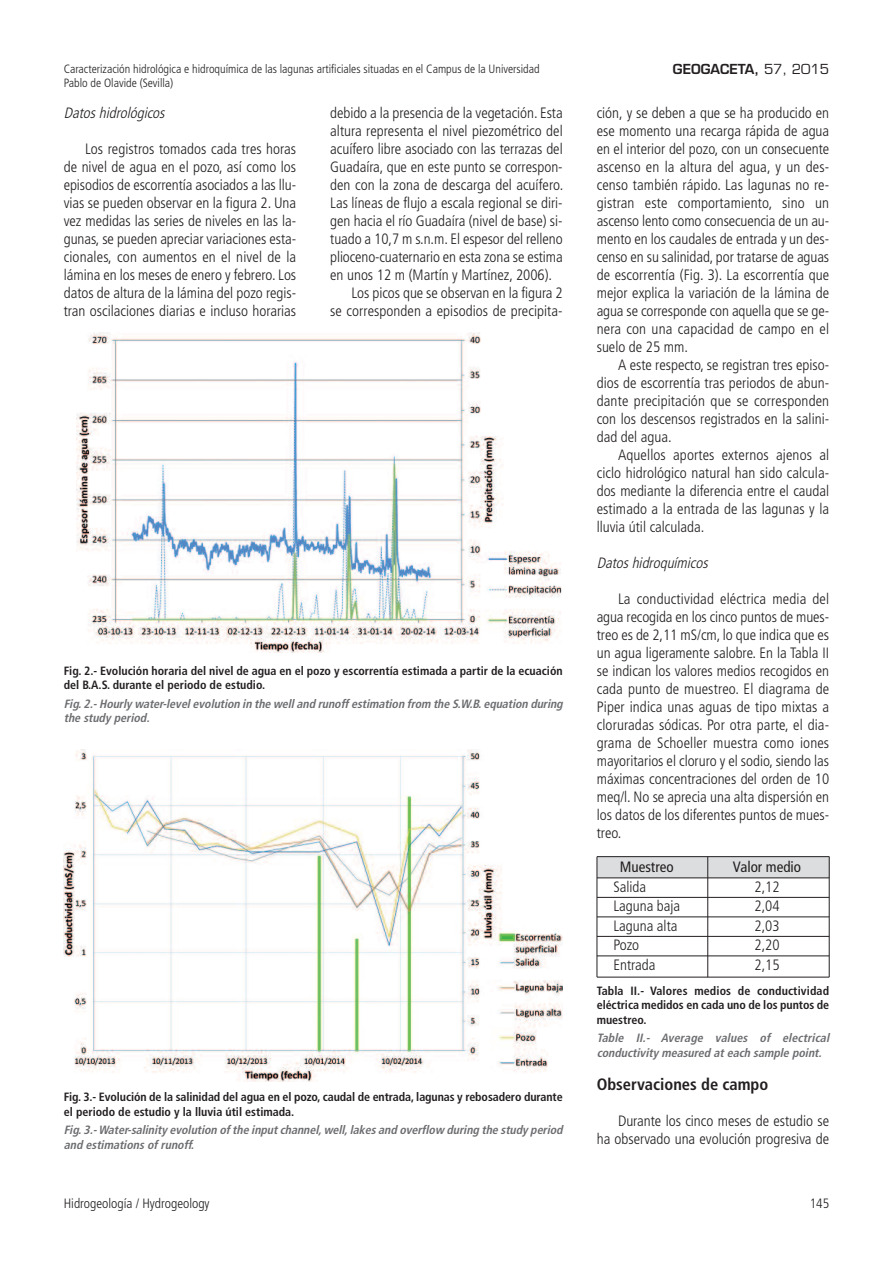
<style>
.page{position:relative;width:893px;height:1263px;background:#fff}
.page>*{position:absolute;margin:0;border:0;box-sizing:border-box;transform-origin:0 0}
.t1{font:700 condensed 16.5px "Frutiger";color:#231f20}
.t2{font:300 condensed 15px/18px "Frutiger";color:#231f20;text-align:justify}
.t3{font:italic 300 condensed 15px "Frutiger";color:#231f20}
.t4{font:condensed 15px "Frutiger";color:#231f20}
.t5{font:300 condensed 13.5px "Frutiger";color:#231f20}
.t6{font:600 13.5px "Eurostile";color:#231f20}
.t7{font:700 condensed 12px/14.4px "Frutiger";color:#231f20}
.t8{font:italic 700 condensed 12px/14.4px "Frutiger";letter-spacing:-.005em;color:#6c6d70}
.t9{font:300 condensed 12px "Frutiger";color:#231f20}
.s1{font-weight:400}
</style>
<div class="page">
<img style="left:76px;top:332px;width:486px;height:321px">
<img style="left:64px;top:749px;width:499px;height:332px">
<div style="left:597px;top:856px;width:232px;height:22px;background:#dcdddf"></div>
<hr style="left:597px;top:878px;width:232px;height:1px;background:#231f20">
<hr style="left:597px;top:897px;width:232px;height:1px;background:#231f20">
<hr style="left:597px;top:917px;width:232px;height:1px;background:#231f20">
<hr style="left:597px;top:936px;width:232px;height:1px;background:#231f20">
<hr style="left:597px;top:956px;width:232px;height:1px;background:#231f20">
<hr style="left:597px;top:856px;width:232px;height:1px;background:#231f20">
<hr style="left:597px;top:977px;width:232px;height:1px;background:#231f20">
<hr style="left:597px;top:857px;width:1px;height:120px;background:#231f20">
<hr style="left:707px;top:857px;width:1px;height:120px;background:#231f20">
<hr style="left:829px;top:857px;width:1px;height:120px;background:#231f20">
<p class="t9" style="left:64px;top:64px;width:477px">Caracterización hidrológica e hidroquímica de las lagunas artificiales situadas en el Campus de la Universidad</p>
<p class="t6" style="left:673px;top:64px;width:158px">GEOGACETA, <span class="s1">57, 2015</span></p>
<p class="t9" style="left:64px;top:78px;width:111px">Pablo de Olavide (Sevilla)</p>
<p class="t3" style="left:64px;top:106px;width:105px">Datos hidrológicos</p>
<p class="t2" style="left:64px;top:141px;width:234px;text-indent:21px">Los registros tomados cada tres horas de nivel de agua en el pozo, así como los episodios de escorrentía asociados a las llu&shy;vias se pueden observar en la figura 2. Una vez medidas las series de niveles en las la&shy;gunas, se pueden apreciar variaciones esta&shy;cionales, con aumentos en el nivel de la lámina en los meses de enero y febrero. Los datos de altura de la lámina del pozo regis&shy;tran oscilaciones diarias e incluso horarias</p>
<p class="t2" style="left:330px;top:105px;width:234px">debido a la presencia de la vegetación. Esta</p>
<p class="t2" style="left:330px;top:123px;width:234px">altura representa el nivel piezométrico del</p>
<p class="t2" style="left:330px;top:141px;width:234px">acuífero libre asociado con las terrazas del</p>
<p class="t2" style="left:330px;top:159px;width:234px">Guadaíra, que en este punto se correspon-</p>
<p class="t2" style="left:330px;top:177px;width:234px">den con la zona de descarga del acuífero.</p>
<p class="t2" style="left:330px;top:195px;width:234px">Las líneas de flujo a escala regional se diri-</p>
<p class="t2" style="left:330px;top:213px;width:234px">gen hacia el río Guadaíra (nivel de base) si-</p>
<p class="t2" style="left:330px;top:231px;width:234px">tuado a 10,7 m s.n.m. El espesor del relleno</p>
<p class="t2" style="left:330px;top:249px;width:234px">plioceno-cuaternario en esta zona se estima</p>
<p class="t2" style="left:330px;top:267px;width:223px">en unos 12 m (Martín y Martínez, 2006).</p>
<p class="t2" style="left:351px;top:285px;width:213px">Los picos que se observan en la figura 2</p>
<p class="t2" style="left:330px;top:303px;width:234px">se corresponden a episodios de precipita-</p>
<p class="t7" style="left:64px;top:664px;width:500px">Fig. 2.- Evolución horaria del nivel de agua en el pozo y escorrentía estimada a partir de la ecuación del B.A.S. durante el periodo de estudio.</p>
<p class="t8" style="left:64px;top:697px;width:503px">Fig. 2.- Hourly water-level evolution in the well and runoff estimation from the S.W.B. equation during the study period.</p>
<p class="t7" style="left:64px;top:1091px;width:500px">Fig. 3.- Evolución de la salinidad del agua en el pozo, caudal de entrada, lagunas y rebosadero durante el periodo de estudio y la lluvia útil estimada.</p>
<p class="t8" style="left:64px;top:1124px;width:503px">Fig. 3.- Water-salinity evolution of the input channel, well, lakes and overflow during the study period and estimations of runoff.</p>
<p class="t2" style="left:597px;top:105px;width:234px">ción, y se deben a que se ha producido en ese momento una recarga rápida de agua en el interior del pozo, con un consecuente ascenso en la altura del agua, y un des&shy;censo también rápido. Las lagunas no re&shy;gistran este comportamiento, sino un ascenso lento como consecuencia de un au&shy;mento en los caudales de entrada y un des&shy;censo en su salinidad, por tratarse de aguas de escorrentía (Fig. 3). La escorrentía que mejor explica la variación de la lámina de agua se corresponde con aquella que se ge&shy;nera con una capacidad de campo en el suelo de 25 mm.</p>
<p class="t2" style="left:597px;top:357px;width:234px;text-indent:21px">A este respecto, se registran tres episo&shy;dios de escorrentía tras periodos de abun&shy;dante precipitación que se corresponden con los descensos registrados en la salini&shy;dad del agua.</p>
<p class="t2" style="left:597px;top:447px;width:234px;text-indent:21px">Aquellos aportes externos ajenos al ciclo hidrológico natural han sido calcula&shy;dos mediante la diferencia entre el caudal estimado a la entrada de las lagunas y la lluvia útil calculada.</p>
<p class="t3" style="left:597px;top:556px;width:116px">Datos hidroquímicos</p>
<p class="t2" style="left:597px;top:591px;width:234px;text-indent:21px">La conductividad eléctrica media del agua recogida en los cinco puntos de mues&shy;treo es de 2,11 mS/cm, lo que indica que es un agua ligeramente salobre. En la Tabla II se indican los valores medios recogidos en cada punto de muestreo. El diagrama de Piper indica unas aguas de tipo mixtas a cloruradas sódicas. Por otra parte, el dia&shy;grama de Schoeller muestra como iones mayoritarios el cloruro y el sodio, siendo las máximas concentraciones del orden de 10 meq/l. No se aprecia una alta dispersión en los datos de los diferentes puntos de mues&shy;treo.</p>
<p class="t4" style="left:620px;top:861px;width:55px">Muestreo</p>
<p class="t4" style="left:733px;top:861px;width:70px">Valor medio</p>
<p class="t2" style="left:613px;top:879px;width:34px">Salida</p>
<p class="t2" style="left:754px;top:879px;width:27px">2,12</p>
<p class="t2" style="left:613px;top:898px;width:68px">Laguna baja</p>
<p class="t2" style="left:754px;top:898px;width:27px">2,04</p>
<p class="t2" style="left:613px;top:918px;width:66px">Laguna alta</p>
<p class="t2" style="left:754px;top:918px;width:27px">2,03</p>
<p class="t2" style="left:613px;top:937px;width:27px">Pozo</p>
<p class="t2" style="left:754px;top:937px;width:27px">2,20</p>
<p class="t2" style="left:613px;top:957px;width:43px">Entrada</p>
<p class="t2" style="left:754px;top:957px;width:27px">2,15</p>
<p class="t7" style="left:597px;top:984px;width:234px;text-align:justify">Tabla II.- Valores medios de conductividad eléctrica medidos en cada uno de los puntos de muestreo.</p>
<p class="t8" style="left:597px;top:1032px;width:236px">Table II.- Average values of electrical conductivity measured at each sample point.</p>
<p class="t1" style="left:597px;top:1077px;width:173px">Observaciones de campo</p>
<p class="t2" style="left:597px;top:1113px;width:234px;text-align:right">Durante los cinco meses de estudio se<br>ha observado una evolución progresiva de</p>
<p class="t5" style="left:64px;top:1198px;width:147px">Hidrogeología / Hydrogeology</p>
<p class="t5" style="left:810px;top:1198px;width:21px">145</p>
</div>
